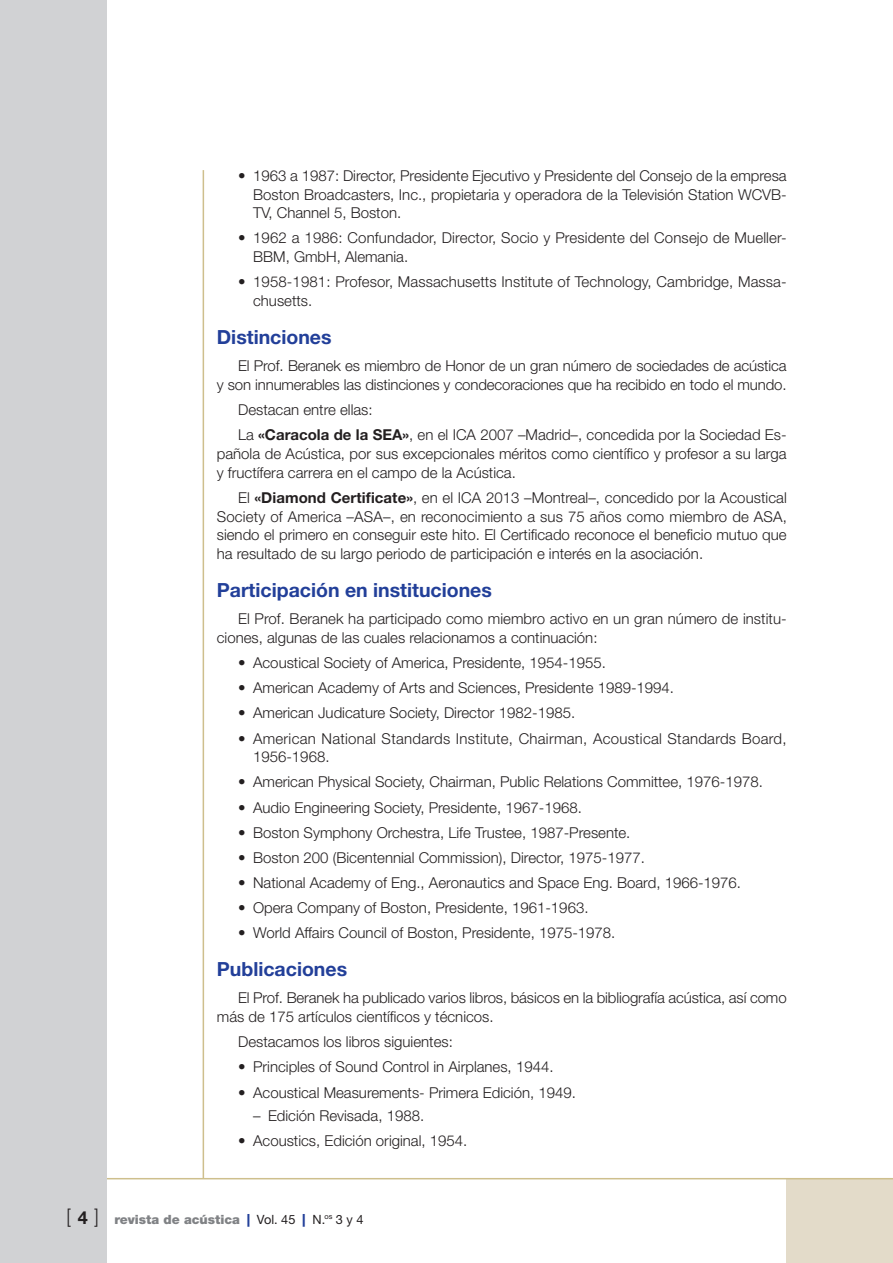
<style>
.page{position:relative;width:893px;height:1263px;background:#fff}
.page>*{position:absolute;margin:0;border:0;box-sizing:border-box;transform-origin:0 0}
.t1{font:300 19.8px "Helvetica Neue LT Std";color:#231f20;scale:.91 1}
.t2{font:700 19.5px "Helvetica Neue LT Std";color:#223f99}
.t3{font:300 15px/18.8px "Helvetica Neue LT Std";color:#231f20}
.t4{font:300 15px/18.8px "Helvetica Neue LT Std";letter-spacing:.02em;color:#231f20}
.t5{font:900 12.75px "Helvetica Neue LT Std";color:#808285}
.s1{font-weight:700}
.s2{font-weight:700;font-size:18px}
.s3{color:#223f99}
.s4{font-weight:400;color:#231f20}
</style>
<div class="page">
<div style="left:787px;top:1179px;width:106px;height:84px;background:#e3dbc9"></div>
<hr style="left:0;top:1178px;width:893px;height:1px;background:#cebf8d">
<div style="left:0;top:0;width:106px;height:1263px;background:#d1d2d4"></div>
<hr style="left:203px;top:170px;width:1px;height:1009px;background:#cebf8d">
<p class="t3" style="left:253px;top:166px;width:535px;text-align:justify;text-indent:-15px">• 1963 a 1987: Director, Presidente Ejecutivo y Presidente del Consejo de la empresa Boston Broadcasters, Inc., propietaria y operadora de la Televisión Station WCVB-TV, Channel 5, Boston.</p>
<p class="t3" style="left:253px;top:228px;width:535px;text-indent:-15px">• 1962 a 1986: Confundador, Director, Socio y Presidente del Consejo de Mueller-<br>BBM, GmbH, Alemania.</p>
<p class="t3" style="left:253px;top:272px;width:535px;text-indent:-15px">• 1958-1981: Profesor, Massachusetts Institute of Technology, Cambridge, Massa&shy;chusetts.</p>
<h2 class="t2" style="left:217px;top:325px;width:116px">Distinciones</h2>
<p class="t3" style="left:217px;top:356px;width:571px;text-align:right">El Prof. Beranek es miembro de Honor de un gran número de sociedades de acústica<br>y son innumerables las distinciones y condecoraciones que ha recibido en todo el mundo.</p>
<p class="t3" style="left:238px;top:397px;width:550px;line-height:25.2px">Destacan entre ellas:<br>La <span class="s1">«Caracola de la SEA»</span>, en el ICA 2007 –Madrid–, concedida por la Sociedad Es-</p>
<p class="t3" style="left:217px;top:444px;width:571px">pañola de Acústica, por sus excepcionales méritos como científico y profesor a su larga y fructífera carrera en el campo de la Acústica.</p>
<p class="t3" style="left:217px;top:488px;width:572px;text-align:justify;text-indent:21px">El <span class="s1">«Diamond Certificate»</span>, en el ICA 2013 –Montreal–, concedido por la Acoustical Society of America –ASA–, en reconocimiento a sus 75 años como miembro de ASA, siendo el primero en conseguir este hito. El Certificado reconoce el beneficio mutuo que ha resultado de su largo periodo de participación e interés en la asociación.</p>
<h2 class="t2" style="left:217px;top:578px;width:277px">Participación en instituciones</h2>
<p class="t3" style="left:217px;top:609px;width:571px;text-indent:21px">El Prof. Beranek ha participado como miembro activo en un gran número de institu&shy;ciones, algunas de las cuales relacionamos a continuación:</p>
<p class="t3" style="left:238px;top:653px;width:369px">• Acoustical Society of America, Presidente, 1954-1955.</p>
<p class="t3" style="left:238px;top:678px;width:438px">• American Academy of Arts and Sciences, Presidente 1989-1994.</p>
<p class="t3" style="left:238px;top:703px;width:339px">• American Judicature Society, Director 1982-1985.</p>
<p class="t4" style="left:253px;top:728px;width:535px;text-indent:-15px">• American National Standards Institute, Chairman, Acoustical Standards Board,<br>1956-1968.</p>
<p class="t3" style="left:238px;top:772px;width:526px">• American Physical Society, Chairman, Public Relations Committee, 1976-1978.</p>
<p class="t3" style="left:238px;top:797px;width:345px">• Audio Engineering Society, Presidente, 1967-1968.</p>
<p class="t3" style="left:238px;top:823px;width:394px">• Boston Symphony Orchestra, Life Trustee, 1987-Presente.</p>
<p class="t3" style="left:238px;top:848px;width:408px">• Boston 200 (Bicentennial Commission), Director, 1975-1977.</p>
<p class="t3" style="left:238px;top:873px;width:505px">• National Academy of Eng., Aeronautics and Space Eng. Board, 1966-1976.</p>
<p class="t3" style="left:238px;top:898px;width:352px">• Opera Company of Boston, Presidente, 1961-1963.</p>
<p class="t3" style="left:238px;top:923px;width:379px">• World Affairs Council of Boston, Presidente, 1975-1978.</p>
<h2 class="t2" style="left:217px;top:957px;width:132px">Publicaciones</h2>
<p class="t3" style="left:217px;top:988px;width:571px;text-indent:21px">El Prof. Beranek ha publicado varios libros, básicos en la bibliografía acústica, así como más de 175 artículos científicos y técnicos.</p>
<p class="t3" style="left:238px;top:1032px;width:216px">Destacamos los libros siguientes:</p>
<p class="t3" style="left:238px;top:1057px;width:317px">• Principles of Sound Control in Airplanes, 1944.</p>
<p class="t3" style="left:238px;top:1082px;width:339px">• Acoustical Measurements- Primera Edición, 1949.</p>
<p class="t3" style="left:253px;top:1105px;width:173px">– Edición Revisada, 1988.</p>
<p class="t3" style="left:238px;top:1130px;width:231px">• Acoustics, Edición original, 1954.</p>
<h1 class="t1" style="left:67px;top:1204px;width:37px">[<span class="s2">4</span>]</h1>
<p class="t5" style="left:114px;top:1212px;width:251px">revista de acústica <span class="s3">|</span> <span class="s4">Vol. 45</span> <span class="s3">|</span> <span class="s4">N.</span><sup>os</sup> <span class="s4">3 y 4</span></p>
</div>
